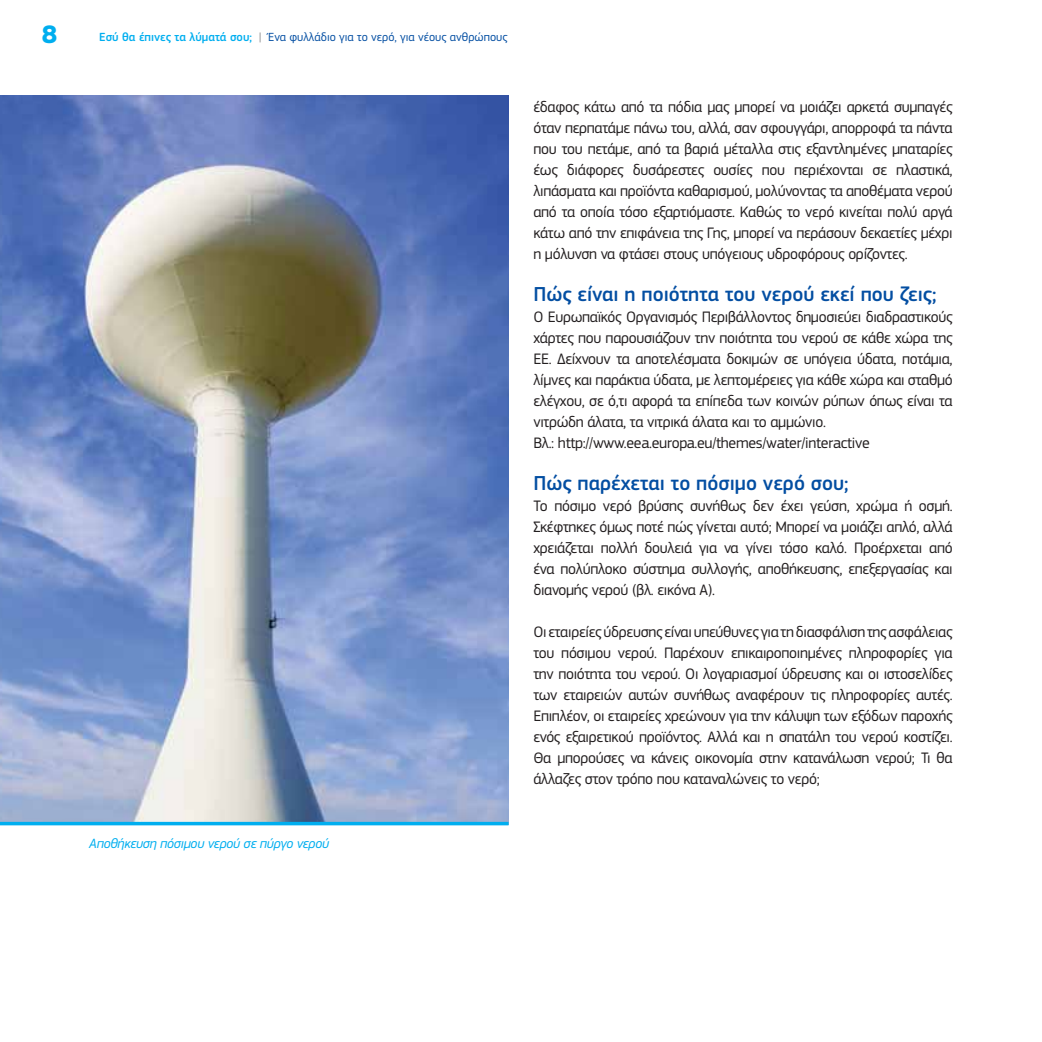
<style>
.page{position:relative;width:1042px;height:1042px;background:#fff}
.page>*{position:absolute;margin:0;border:0;box-sizing:border-box;transform-origin:0 0}
.t1{font:700 26.25px "EC Square Sans Pro";color:#00aeef}
.t2{font:500 21px "EC Square Sans Pro";color:#034ea2}
.t3{font:15.75px/21px "EC Square Sans Pro";letter-spacing:-.02em;color:#231f20;text-align:justify}
.t4{font:italic 14px "EC Square Sans Pro";letter-spacing:-.02em;color:#00aeef}
.t5{font:12.25px "EC Square Sans Pro";color:#034ea2}
.s1{font-weight:500;color:#00aeef}
.s2{color:#808285}
</style>
<div class="page">
<img style="left:0;top:96px;width:508px;height:726px">
<hr style="left:0;top:822px;width:508px;height:3px;background:#00aeef">
<h1 class="t1" style="left:42px;top:18px;width:17px">8</h1>
<p class="t5" style="left:99px;top:32px;width:410px"><span class="s1">Εσύ θα έπινες τα λύματά σου;</span> <span class="s2">|</span> Ένα φυλλάδιο για το νερό, για νέους ανθρώπους</p>
<p class="t4" style="left:89px;top:838px;width:241px">Αποθήκευση πόσιμου νερού σε πύργο νερού</p>
<p class="t3" style="left:533px;top:98px;width:421px">έδαφος κάτω από τα πόδια μας μπορεί να μοιάζει αρκετά συμπαγές όταν περπατάμε πάνω του, αλλά, σαν σφουγγάρι, απορροφά τα πάντα που του πετάμε, από τα βαριά μέταλλα στις εξαντλημένες μπαταρίες έως διάφορες δυσάρεστες ουσίες που περιέχονται σε πλαστικά, λιπάσματα και προϊόντα καθαρισμού, μολύνοντας τα αποθέματα νερού από τα οποία τόσο εξαρτιόμαστε. Καθώς το νερό κινείται πολύ αργά κάτω από την επιφάνεια της Γης, μπορεί να περάσουν δεκαετίες μέχρι η μόλυνση να φτάσει στους υπόγειους υδροφόρους ορίζοντες.</p>
<h2 class="t2" style="left:533px;top:281px;width:404px">Πώς είναι η ποιότητα του νερού εκεί που ζεις;</h2>
<p class="t3" style="left:533px;top:308px;width:421px;text-align:left">Ο Ευρωπαϊκός Οργανισμός Περιβάλλοντος δημοσιεύει διαδραστικούς χάρτες που παρουσιάζουν την ποιότητα του νερού σε κάθε χώρα της ΕΕ. Δείχνουν τα αποτελέσματα δοκιμών σε υπόγεια ύδατα, ποτάμια, λίμνες και παράκτια ύδατα, με λεπτομέρειες για κάθε χώρα και σταθμό ελέγχου, σε ό,τι αφορά τα επίπεδα των κοινών ρύπων όπως είναι τα νιτρώδη άλατα, τα νιτρικά άλατα και το αμμώνιο.<br>Βλ.: http://www.eea.europa.eu/themes/water/interactive</p>
<h2 class="t2" style="left:533px;top:470px;width:317px">Πώς παρέχεται το πόσιμο νερό σου;</h2>
<p class="t3" style="left:533px;top:497px;width:421px">Το πόσιμο νερό βρύσης συνήθως δεν έχει γεύση, χρώμα ή οσμή.<br>Σκέφτηκες όμως ποτέ πώς γίνεται αυτό; Μπορεί να μοιάζει απλό, αλλά χρειάζεται πολλή δουλειά για να γίνει τόσο καλό. Προέρχεται από ένα πολύπλοκο σύστημα συλλογής, αποθήκευσης, επεξεργασίας και διανομής νερού (βλ. εικόνα Α).</p>
<p class="t3" style="left:533px;top:623px;width:421px">Οι εταιρείες ύδρευσης είναι υπεύθυνες για τη διασφάλιση της ασφάλειας του πόσιμου νερού. Παρέχουν επικαιροποιημένες πληροφορίες για την ποιότητα του νερού. Οι λογαριασμοί ύδρευσης και οι ιστοσελίδες των εταιρειών αυτών συνήθως αναφέρουν τις πληροφορίες αυτές.<br>Επιπλέον, οι εταιρείες χρεώνουν για την κάλυψη των εξόδων παροχής ενός εξαιρετικού προϊόντος. Αλλά και η σπατάλη του νερού κοστίζει.<br>Θα μπορούσες να κάνεις οικονομία στην κατανάλωση νερού; Τι θα άλλαζες στον τρόπο που καταναλώνεις το νερό;</p>
</div>
